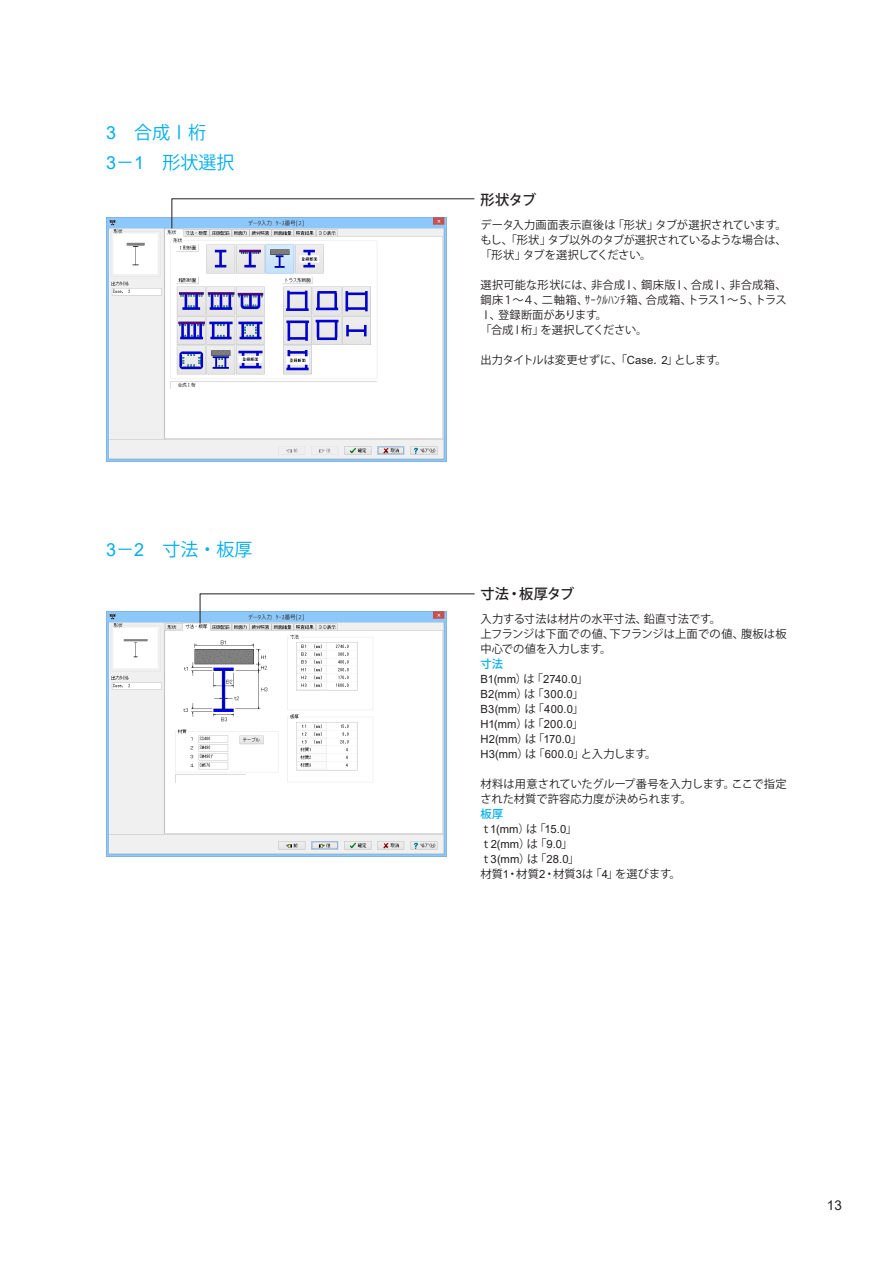
<style>
.page{position:relative;width:893px;height:1263px;background:#fff}
.page>*{position:absolute;margin:0;border:0;box-sizing:border-box;transform-origin:0 0}
.t1{font:18px "Koz Go Pro";color:#00aeef}
.小見出し{font:500 14.25px "Koz Go Pro";letter-spacing:-.035em;color:#231f20}
.t2{font:13.5px "Arial";color:#231f20}
.キャプション{font:11.25px/15px "Koz Go Pro";letter-spacing:-.005em;color:#231f20;text-align:justify}
.キャプション-2{font:11.25px "Arial";letter-spacing:.015em;color:#231f20}
.キャプション-3{font:11.25px "Koz Go Pro";letter-spacing:-.085em;color:#231f20}
.キャプションカラー{font:500 11.25px "Koz Go Pro";color:#00aeef}
.s1{font-family:"Arial"}
.s2{font-family:"Koz Go Pro"}
</style>
<div class="page">
<img style="left:106px;top:217px;width:340px;height:245px">
<img style="left:106px;top:611px;width:340px;height:245px">
<svg style="left:171px;top:198px;width:304px;height:31px"></svg>
<svg style="left:200px;top:593px;width:275px;height:31px"></svg>
<p class="t1" style="left:106px;top:121px;width:102px"><span class="s1">3</span> 合成Ｉ桁</p>
<p class="t1" style="left:106px;top:151px;width:130px"><span class="s1">3</span>－<span class="s1">1</span> 形状選択</p>
<p class="t1" style="left:106px;top:538px;width:148px"><span class="s1">3</span>－<span class="s1">2</span> 寸法・板厚</p>
<p class="小見出し" style="left:480px;top:190px;width:57px">形状タブ</p>
<p class="キャプション" style="left:480px;top:218px;width:308px">データ入力画面表示直後は「形状」タブが選択されています。もし、「形状」タブ以外のタブが選択されているような場合は、「形状」タブを選択してください。</p>
<p class="キャプション" style="left:480px;top:278px;width:308px">選択可能な形状には、非合成Ⅰ、鋼床版Ⅰ、合成Ⅰ、非合成箱、鋼床１～４、二軸箱、ｻｰｸﾙﾊﾝﾁ箱、合成箱、トラス１～５、トラスⅠ、登録断面があります。</p>
<p class="キャプション-3" style="left:480px;top:322px;width:168px">「合成Ｉ桁」を選択してください。</p>
<p class="キャプション" style="left:480px;top:353px;width:248px">出力タイトルは変更せずに、「<span class="s1">Case</span>．<span class="s1">2</span>」とします。</p>
<p class="小見出し" style="left:480px;top:585px;width:95px">寸法・板厚タブ</p>
<p class="キャプション" style="left:480px;top:612px;width:242px">入力する寸法は材片の水平寸法、鉛直寸法です。</p>
<p class="キャプション" style="left:480px;top:627px;width:308px">上フランジは下面での値、下フランジは上面での値、腹板は板中心での値を入力します。</p>
<p class="キャプションカラー" style="left:480px;top:657px;width:24px">寸法</p>
<p class="キャプション-2" style="left:480px;top:672px;width:109px">B1(mm<span class="s2">）は「</span>2740.0<span class="s2">」</span></p>
<p class="キャプション-2" style="left:480px;top:687px;width:104px">B2(mm<span class="s2">）は「</span>300.0<span class="s2">」</span></p>
<p class="キャプション-2" style="left:480px;top:702px;width:104px">B3(mm<span class="s2">）は「</span>400.0<span class="s2">」</span></p>
<p class="キャプション-2" style="left:480px;top:717px;width:104px">H1(mm<span class="s2">）は「</span>200.0<span class="s2">」</span></p>
<p class="キャプション-2" style="left:480px;top:732px;width:103px">H2(mm<span class="s2">）は「</span>170.0<span class="s2">」</span></p>
<p class="キャプション" style="left:480px;top:747px;width:177px"><span class="s1">H3(mm</span>）は「<span class="s1">600.0</span>」と入力します。</p>
<p class="キャプション" style="left:480px;top:777px;width:308px">材料は用意されていたグループ番号を入力します。ここで指定された材質で許容応力度が決められます。</p>
<p class="キャプションカラー" style="left:480px;top:807px;width:24px">板厚</p>
<p class="キャプション-2" style="left:480px;top:822px;width:98px"><span class="s2">ｔ</span>1(mm<span class="s2">）は「</span>15.0<span class="s2">」</span></p>
<p class="キャプション-2" style="left:480px;top:837px;width:94px"><span class="s2">ｔ</span>2(mm<span class="s2">）は「</span>9.0<span class="s2">」</span></p>
<p class="キャプション-2" style="left:480px;top:852px;width:100px"><span class="s2">ｔ</span>3(mm<span class="s2">）は「</span>28.0<span class="s2">」</span></p>
<p class="キャプション" style="left:480px;top:867px;width:202px">材質<span class="s1">1</span>・材質<span class="s1">2</span>・材質<span class="s1">3</span>は「<span class="s1">4</span>」を選びます。</p>
<p class="t2" style="left:827px;top:1196px;width:17px">13</p>
</div>
